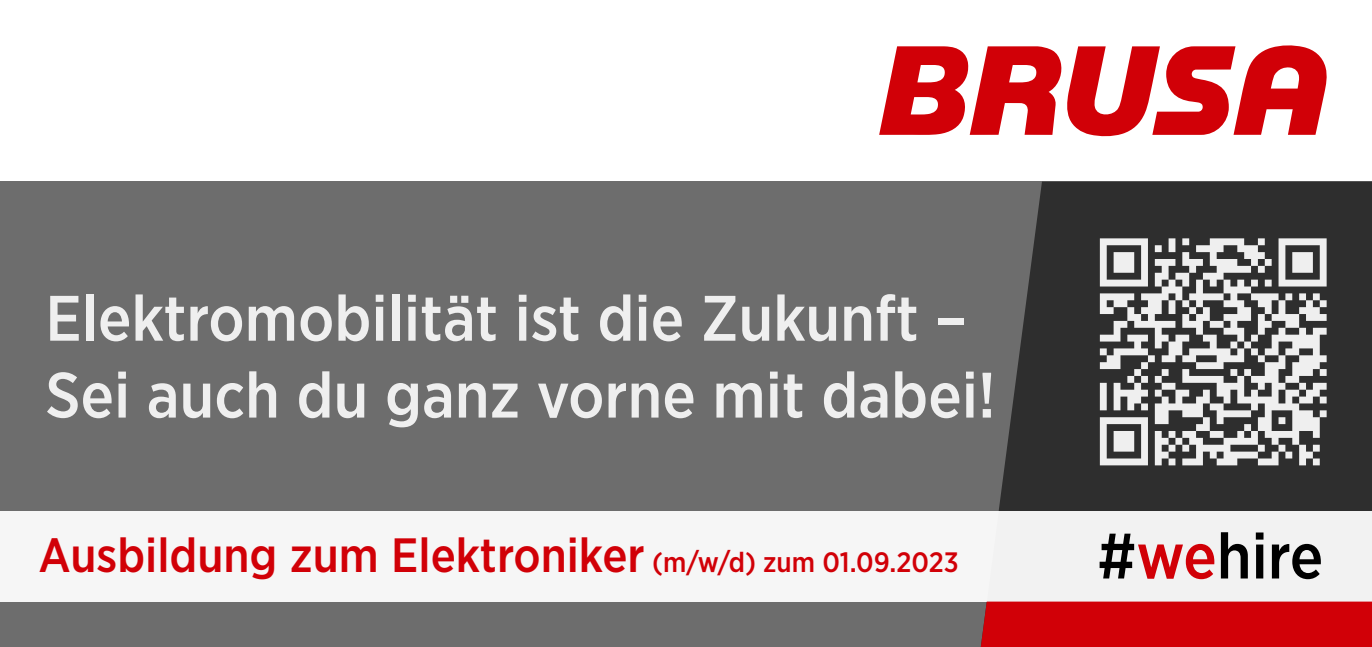
<style>
.page{position:relative;width:1372px;height:647px;background:#fff}
.page>*{position:absolute;margin:0;border:0;box-sizing:border-box;transform-origin:0 0}
.t1{font:500 64px/76.8px "Gotham Narrow";color:#efefef}
.t2{font:500 64px "Gotham Narrow";color:#000}
.t3{font:500 48px "Gotham Narrow";color:#d10007}
.s1{font-size:28px}
.s2{color:#d10007}
</style>
<div class="page">
<div style="left:0;top:181px;width:1372px;height:465px;background:#6d6d6d"></div>
<svg style="left:999px;top:181px;width:373px;height:329px;fill:#2e2e2e"></svg>
<svg style="left:879px;top:45px;width:448px;height:92px;fill:#d10007"></svg>
<svg style="left:1100px;top:238px;width:227px;height:227px"></svg>
<div style="left:0;top:510px;width:1372px;height:91px;background:#f6f6f6"></div>
<div style="left:981px;top:601px;width:391px;height:45px;background:#d10007"></div>
<p class="t1" style="left:45px;top:279px;width:952px">Elektromobilität ist die Zukunft –<br>Sei auch du ganz vorne mit dabei!</p>
<p class="t3" style="left:39px;top:524px;width:922px">Ausbildung zum Elektroniker <span class="s1">(m/w/d) zum 01.09.2023</span></p>
<p class="t2" style="left:1098px;top:515px;width:227px">#<span class="s2">we</span>hire</p>
</div>
